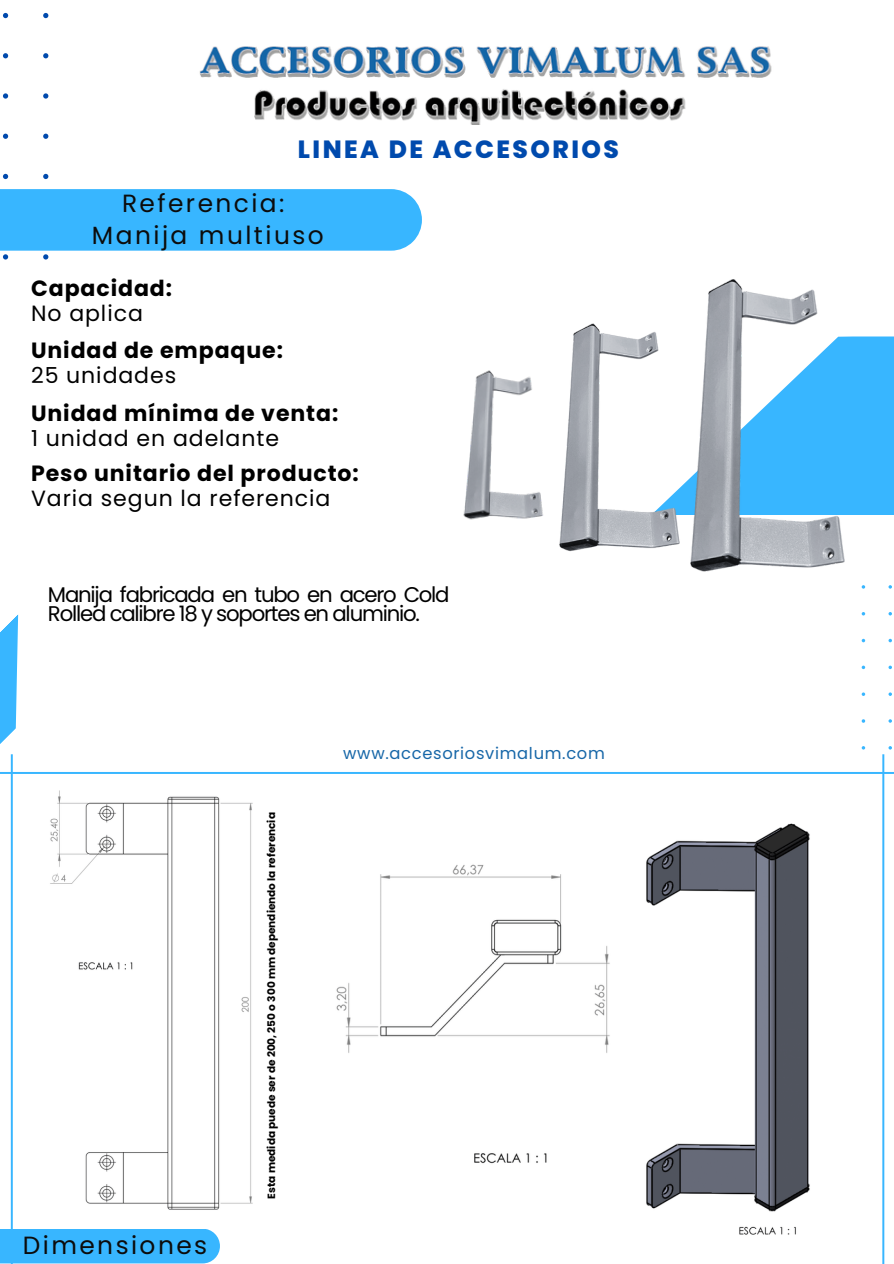
<style>
.page{position:relative;width:894px;height:1264px;background:#fff}
.page>*{position:absolute;margin:0;border:0;box-sizing:border-box;transform-origin:0 0}
.t1{font:24.9px "Poppins";letter-spacing:.1em;color:#0c0c0c}
.t2{font:800 24.9px "Poppins";letter-spacing:.1em;color:#004aad}
.t3{font:700 22.05px "Poppins";letter-spacing:.04em;color:#000}
.t4{font:22.05px "Poppins";letter-spacing:.04em;color:#000}
.t5{font:21.3px/19.2px "Poppins";letter-spacing:-.055em;color:#000}
.t6{font:16.35px "Poppins";letter-spacing:.04em;color:#1767a8}
.t7{font:700 10.5px "Poppins";color:#000}
</style>
<div class="page">
<svg style="left:3px;top:13px;width:5px;height:5px"></svg>
<svg style="left:43px;top:13px;width:5px;height:5px"></svg>
<svg style="left:3px;top:53px;width:5px;height:5px"></svg>
<svg style="left:43px;top:53px;width:5px;height:5px"></svg>
<svg style="left:3px;top:93px;width:5px;height:6px"></svg>
<svg style="left:43px;top:93px;width:5px;height:6px"></svg>
<svg style="left:3px;top:134px;width:5px;height:5px"></svg>
<svg style="left:43px;top:134px;width:5px;height:5px"></svg>
<svg style="left:3px;top:174px;width:5px;height:5px"></svg>
<svg style="left:43px;top:174px;width:5px;height:5px"></svg>
<svg style="left:3px;top:254px;width:5px;height:5px"></svg>
<svg style="left:43px;top:254px;width:5px;height:5px"></svg>
<svg style="left:18px;top:754px;width:875px;height:509px"></svg>
<svg style="left:0;top:615px;width:18px;height:613px"></svg>
<div style="left:0;top:189px;width:422px;height:62px;background:#38b6ff"></div>
<img style="left:199px;top:46px;width:573px;height:79px">
<div style="left:0;top:1228px;width:220px;height:35px;background:#38b6ff"></div>
<img style="left:634px;top:810px;width:192px;height:436px">
<img style="left:21px;top:777px;width:245px;height:443px">
<img style="left:318px;top:851px;width:300px;height:336px">
<img style="left:559px;top:323px;width:86px;height:229px">
<img style="left:645px;top:279px;width:248px;height:310px">
<img style="left:463px;top:360px;width:109px;height:172px">
<p class="t2" style="left:298px;top:132px;width:322px">LINEA DE ACCESORIOS</p>
<p class="t1" style="left:122px;top:186px;width:164px">Referencia:</p>
<p class="t1" style="left:92px;top:218px;width:233px">Manija multiuso</p>
<p class="t3" style="left:31px;top:273px;width:142px">Capacidad:</p>
<p class="t4" style="left:31px;top:298px;width:113px">No aplica</p>
<p class="t3" style="left:31px;top:335px;width:253px">Unidad de empaque:</p>
<p class="t4" style="left:31px;top:360px;width:147px">25 unidades</p>
<p class="t3" style="left:31px;top:397px;width:309px">Unidad mínima de venta:</p>
<p class="t4" style="left:31px;top:422px;width:249px">1 unidad en adelante</p>
<p class="t3" style="left:31px;top:458px;width:329px">Peso unitario del producto:</p>
<p class="t4" style="left:31px;top:483px;width:301px">Varia segun la referencia</p>
<p class="t5" style="left:48px;top:585px;width:403px">Manija fabricada en tubo en acero Cold<br>Rolled calibre 18 y soportes en aluminio.</p>
<p class="t1" style="left:23px;top:1227px;width:186px">Dimensiones</p>
<p class="t7" style="left:264px;top:1198px;width:388px;rotate:-90deg">Esta medida puede ser de 200, 250 o 300 mm dependiendo la referencia</p>
<p class="t6" style="left:343px;top:741px;width:263px">www.accesoriosvimalum.com</p>
</div>
